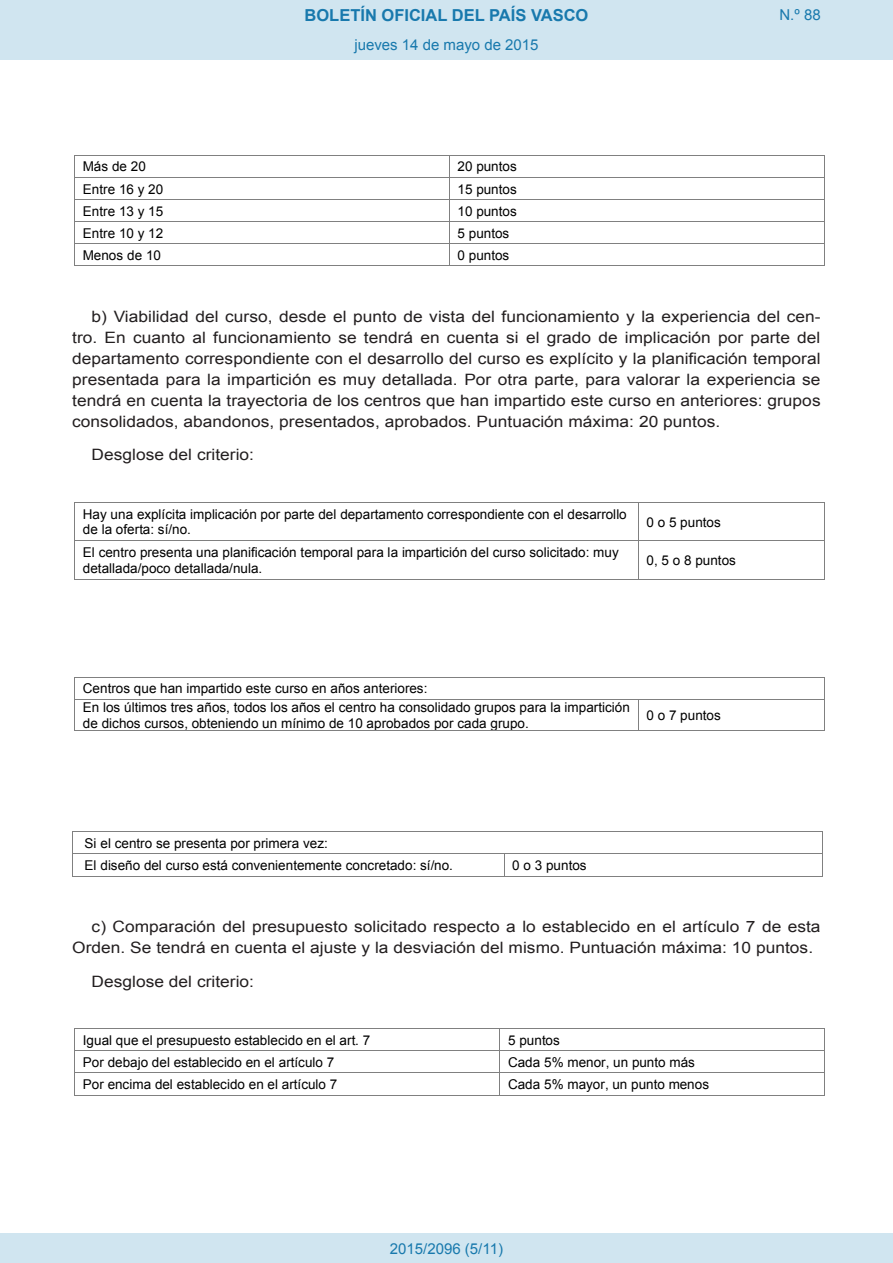
<style>
.page{position:relative;width:893px;height:1263px;background:#fff}
.page>*{position:absolute;margin:0;border:0;box-sizing:border-box;transform-origin:0 0}
.t1{font:700 16.5px "Arial";color:#1879ad}
.BOPVDetalle{font:15.6px/21px "Arial";color:#231f20;text-align:justify;scale:1.11 1}
.Paginacion_Centro{font:15px "Arial";color:#1879ad}
.t2{font:13.5px/15.6px "Arial";letter-spacing:.005em;color:#000}
</style>
<div class="page">
<div style="left:0;top:0;width:893px;height:60px;background:#d0e5f0"></div>
<div style="left:0;top:1233px;width:893px;height:30px;background:#d0e5f0"></div>
<hr style="left:75px;top:155px;width:374px;height:1px;background:#808080">
<hr style="left:450px;top:155px;width:374px;height:1px;background:#808080">
<hr style="left:75px;top:177px;width:374px;height:1px;background:#808080">
<hr style="left:450px;top:177px;width:374px;height:1px;background:#808080">
<hr style="left:75px;top:199px;width:374px;height:1px;background:#808080">
<hr style="left:450px;top:199px;width:374px;height:1px;background:#808080">
<hr style="left:75px;top:221px;width:374px;height:1px;background:#808080">
<hr style="left:450px;top:221px;width:374px;height:1px;background:#808080">
<hr style="left:75px;top:243px;width:374px;height:1px;background:#808080">
<hr style="left:450px;top:243px;width:374px;height:1px;background:#808080">
<svg style="left:74px;top:155px;width:1px;height:111px"></svg>
<hr style="left:75px;top:265px;width:374px;height:1px;background:#808080">
<svg style="left:449px;top:155px;width:1px;height:111px"></svg>
<hr style="left:450px;top:265px;width:374px;height:1px;background:#808080">
<svg style="left:824px;top:155px;width:1px;height:111px"></svg>
<hr style="left:75px;top:502px;width:563px;height:1px;background:#808080">
<hr style="left:639px;top:502px;width:185px;height:1px;background:#808080">
<hr style="left:74px;top:503px;width:1px;height:38px;background:#808080">
<hr style="left:638px;top:503px;width:1px;height:38px;background:#808080">
<hr style="left:824px;top:503px;width:1px;height:38px;background:#808080">
<hr style="left:75px;top:541px;width:563px;height:1px;background:#808080">
<hr style="left:639px;top:541px;width:185px;height:1px;background:#808080">
<hr style="left:74px;top:541px;width:1px;height:38px;background:#808080">
<hr style="left:75px;top:579px;width:563px;height:1px;background:#808080">
<hr style="left:638px;top:541px;width:1px;height:38px;background:#808080">
<hr style="left:639px;top:579px;width:185px;height:1px;background:#808080">
<hr style="left:824px;top:541px;width:1px;height:38px;background:#808080">
<hr style="left:75px;top:677px;width:749px;height:1px;background:#808080">
<svg style="left:74px;top:677px;width:1px;height:22px"></svg>
<hr style="left:75px;top:699px;width:563px;height:1px;background:#808080">
<hr style="left:639px;top:699px;width:185px;height:1px;background:#808080">
<svg style="left:824px;top:677px;width:1px;height:22px"></svg>
<hr style="left:74px;top:699px;width:1px;height:31px;background:#808080">
<hr style="left:75px;top:730px;width:563px;height:1px;background:#808080">
<hr style="left:638px;top:699px;width:1px;height:31px;background:#808080">
<hr style="left:639px;top:730px;width:185px;height:1px;background:#808080">
<hr style="left:824px;top:699px;width:1px;height:31px;background:#808080">
<hr style="left:73px;top:831px;width:749px;height:1px;background:#808080">
<hr style="left:73px;top:853px;width:431px;height:1px;background:#808080">
<hr style="left:505px;top:853px;width:317px;height:1px;background:#808080">
<hr style="left:73px;top:876px;width:431px;height:1px;background:#808080">
<svg style="left:504px;top:853px;width:1px;height:24px"></svg>
<hr style="left:505px;top:876px;width:317px;height:1px;background:#808080">
<svg style="left:822px;top:831px;width:1px;height:46px"></svg>
<svg style="left:74px;top:1028px;width:751px;height:68px"></svg>
<p class="t1" style="left:305px;top:4px;width:285px">BOLETÍN OFICIAL DEL PAÍS VASCO</p>
<p class="Paginacion_Centro" style="left:354px;top:35px;width:186px">jueves 14 de mayo de 2015</p>
<p class="t2" style="left:83px;top:159px;width:65px">Más de 20</p>
<p class="t2" style="left:457px;top:159px;width:61px">20 puntos</p>
<p class="t2" style="left:83px;top:181px;width:82px">Entre 16 y 20</p>
<p class="t2" style="left:457px;top:181px;width:61px">15 puntos</p>
<p class="t2" style="left:83px;top:203px;width:82px">Entre 13 y 15</p>
<p class="t2" style="left:457px;top:203px;width:61px">10 puntos</p>
<p class="t2" style="left:83px;top:225px;width:82px">Entre 10 y 12</p>
<p class="t2" style="left:457px;top:225px;width:53px">5 puntos</p>
<p class="t2" style="left:83px;top:247px;width:80px">Menos de 10</p>
<p class="t2" style="left:457px;top:247px;width:53px">0 puntos</p>
<p class="Paginacion_Centro" style="left:779px;top:5px;width:43px">N.º 88</p>
<p class="BOPVDetalle" style="left:72px;top:306px;width:676px;text-indent:19px">b) Viabilidad del curso, desde el punto de vista del funcionamiento y la experiencia del cen&shy;tro. En cuanto al funcionamiento se tendrá en cuenta si el grado de implicación por parte del departamento correspondiente con el desarrollo del curso es explícito y la planificación temporal presentada para la impartición es muy detallada. Por otra parte, para valorar la experiencia se tendrá en cuenta la trayectoria de los centros que han impartido este curso en anteriores: grupos consolidados, abandonos, presentados, aprobados. Puntuación máxima: 20 puntos.</p>
<p class="BOPVDetalle" style="left:92px;top:444px;width:148px">Desglose del criterio:</p>
<p class="t2" style="left:83px;top:506px;width:545px">Hay una explícita implicación por parte del departamento correspondiente con el desarrollo de la oferta: sí/no.</p>
<p class="t2" style="left:646px;top:514px;width:76px">0 o 5 puntos</p>
<p class="t2" style="left:83px;top:545px;width:537px">El centro presenta una planificación temporal para la impartición del curso solicitado: muy detallada/poco detallada/nula.</p>
<p class="t2" style="left:646px;top:553px;width:91px">0, 5 o 8 puntos</p>
<p class="t2" style="left:83px;top:679px;width:548px;line-height:19px">Centros que han impartido este curso en años anteriores:<br>En los últimos tres años, todos los años el centro ha consolidado grupos para la impartición</p>
<p class="t2" style="left:83px;top:715px;width:448px">de dichos cursos, obteniendo un mínimo de 10 aprobados por cada grupo.</p>
<p class="t2" style="left:646px;top:707px;width:76px">0 o 7 puntos</p>
<p class="t2" style="left:85px;top:832px;width:370px;line-height:22.2px">Si el centro se presenta por primera vez:<br>El diseño del curso está convenientemente concretado: sí/no.</p>
<p class="t2" style="left:512px;top:857px;width:76px">0 o 3 puntos</p>
<p class="BOPVDetalle" style="left:72px;top:916px;width:676px;text-indent:19px">c) Comparación del presupuesto solicitado respecto a lo establecido en el artículo 7 de esta<br>Orden. Se tendrá en cuenta el ajuste y la desviación del mismo. Puntuación máxima: 10 puntos.</p>
<p class="BOPVDetalle" style="left:92px;top:971px;width:148px">Desglose del criterio:</p>
<p class="t2" style="left:83px;top:1032px;width:289px">Igual que el presupuesto establecido en el art. 7</p>
<p class="t2" style="left:508px;top:1032px;width:53px">5 puntos</p>
<p class="t2" style="left:83px;top:1054px;width:253px">Por debajo del establecido en el artículo 7</p>
<p class="t2" style="left:508px;top:1054px;width:188px">Cada 5% menor, un punto más</p>
<p class="t2" style="left:83px;top:1076px;width:256px">Por encima del establecido en el artículo 7</p>
<p class="t2" style="left:508px;top:1076px;width:203px">Cada 5% mayor, un punto menos</p>
<p class="Paginacion_Centro" style="left:390px;top:1238px;width:115px">2015/2096 (5/11)</p>
</div>
